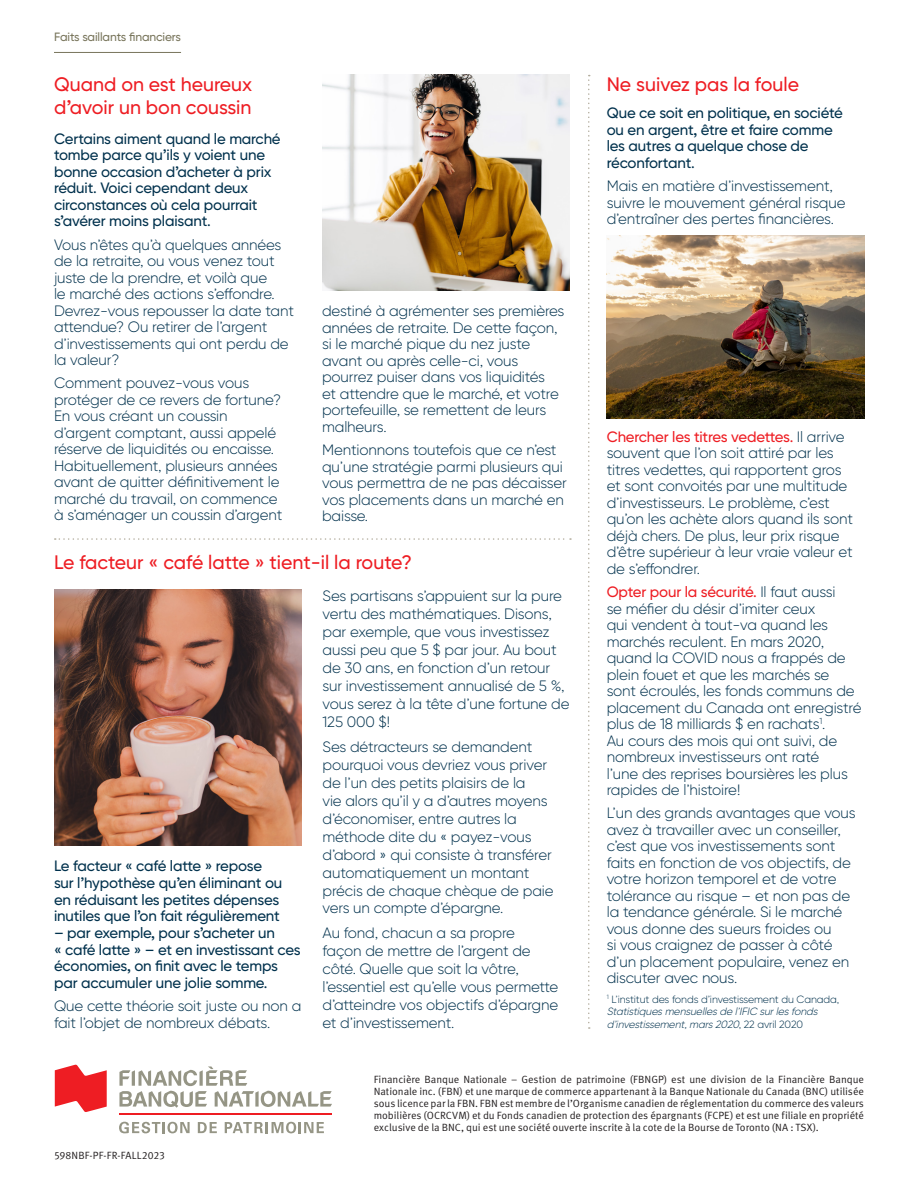
<style>
.page{position:relative;width:918px;height:1188px;background:#fff}
.page>*{position:absolute;margin:0;border:0;box-sizing:border-box;transform-origin:0 0}
.t1{font:500 19.5px/23.4px "Gilroy BN";color:#ee1d23}
.t2{font:300 15px/16.5px "Gilroy BN";letter-spacing:-.01em;color:#00314d}
.t3{font:500 15px/16.5px "Gilroy BN";letter-spacing:-.01em;color:#00314d}
.t4{font:500 12px "Gilroy BN";letter-spacing:-.01em;color:#78755b}
.t5{font:10.5px/12px "Meta Pro Norm";color:#231f20;text-align:justify}
.t6{font:italic 300 10.5px/12.6px "Gilroy BN";color:#00314d}
.t7{font:10.5px "Meta Normal LF";letter-spacing:.01em;color:#231f20}
.s1{font-weight:500;color:#ee1d23}
.s2{font-style:normal}
</style>
<div class="page">
<hr style="left:917px;top:0;width:1px;height:226px;background:#ee1d23">
<svg style="left:119px;top:1066px;width:213px;height:42px"></svg>
<svg style="left:55px;top:1065px;width:52px;height:47px"></svg>
<svg style="left:119px;top:1122px;width:71px;height:11px"></svg>
<svg style="left:198px;top:1122px;width:19px;height:11px"></svg>
<svg style="left:225px;top:1122px;width:99px;height:11px"></svg>
<hr style="left:119px;top:1114px;width:213px;height:1px;background:#ee1d23">
<hr style="left:54px;top:52px;width:127px;height:1px;background:#78755b">
<svg style="left:55px;top:538px;width:516px;height:2px"></svg>
<svg style="left:588px;top:75px;width:2px;height:954px"></svg>
<img style="left:607px;top:236px;width:258px;height:182px">
<img style="left:322px;top:75px;width:248px;height:216px">
<img style="left:54px;top:589px;width:248px;height:257px">
<p class="t4" style="left:54px;top:30px;width:129px">Faits saillants financiers</p>
<p class="t1" style="left:54px;top:72px;width:200px">Quand on est heureux d’avoir un bon coussin</p>
<p class="t3" style="left:54px;top:130px;width:228px">Certains aiment quand le marché tombe parce qu’ils y voient une bonne occasion d’acheter à prix réduit. Voici cependant deux circonstances où cela pourrait s’avérer moins plaisant.</p>
<p class="t2" style="left:54px;top:236px;width:241px">Vous n’êtes qu’à quelques années de la retraite, ou vous venez tout juste de la prendre, et voilà que<br>le marché des actions s’effondre.<br>Devrez-vous repousser la date tant attendue? Ou retirer de l’argent d’investissements qui ont perdu de la valeur?</p>
<p class="t2" style="left:54px;top:375px;width:230px">Comment pouvez-vous vous protéger de ce revers de fortune?<br>En vous créant un coussin d’argent comptant, aussi appelé réserve de liquidités ou encaisse.<br>Habituellement, plusieurs années avant de quitter définitivement le marché du travail, on commence à s’aménager un coussin d’argent</p>
<p class="t2" style="left:322px;top:303px;width:244px">destiné à agrémenter ses premières années de retraite. De cette façon, si le marché pique du nez juste avant ou après celle-ci, vous pourrez puiser dans vos liquidités<br>et attendre que le marché, et votre portefeuille, se remettent de leurs malheurs.</p>
<p class="t2" style="left:322px;top:442px;width:246px">Mentionnons toutefois que ce n’est qu’une stratégie parmi plusieurs qui vous permettra de ne pas décaisser vos placements dans un marché en baisse.</p>
<p class="t1" style="left:54px;top:550px;width:359px">Le facteur « café latte » tient-il la route?</p>
<p class="t3" style="left:54px;top:858px;width:230px">Le facteur « café latte » repose sur l’hypothèse qu’en éliminant ou en réduisant les petites dépenses inutiles que l’on fait régulièrement</p>
<p class="t3" style="left:54px;top:924px;width:248px">– par exemple, pour s’acheter un<br>« café latte » – et en investissant ces économies, on finit avec le temps par accumuler une jolie somme.</p>
<p class="t2" style="left:54px;top:998px;width:249px">Que cette théorie soit juste ou non a fait l’objet de nombreux débats.</p>
<p class="t2" style="left:322px;top:587px;width:249px;line-height:18px">Ses partisans s’appuient sur la pure vertu des mathématiques. Disons, par exemple, que vous investissez aussi peu que 5 $ par jour. Au bout de 30 ans, en fonction d’un retour sur investissement annualisé de 5 %, vous serez à la tête d’une fortune de<br>125 000 $!</p>
<p class="t2" style="left:322px;top:737px;width:233px;line-height:18px">Ses détracteurs se demandent pourquoi vous devriez vous priver de l’un des petits plaisirs de la<br>vie alors qu’il y a d’autres moyens d’économiser, entre autres la méthode dite du « payez-vous d’abord » qui consiste à transférer automatiquement un montant précis de chaque chèque de paie vers un compte d’épargne.</p>
<p class="t2" style="left:322px;top:924px;width:237px;line-height:18px">Au fond, chacun a sa propre<br>façon de mettre de l’argent de côté. Quelle que soit la vôtre, l’essentiel est qu’elle vous permette d’atteindre vos objectifs d’épargne et d’investissement.</p>
<p class="t1" style="left:607px;top:72px;width:194px">Ne suivez pas la foule</p>
<p class="t3" style="left:607px;top:105px;width:238px">Que ce soit en politique, en société ou en argent, être et faire comme les autres a quelque chose de réconfortant.</p>
<p class="t2" style="left:607px;top:177px;width:240px">Mais en matière d’investissement, suivre le mouvement général risque d’entraîner des pertes financières.</p>
<p class="t2" style="left:607px;top:428px;width:248px"><span class="s1">Chercher les titres vedettes.</span> Il arrive souvent que l’on soit attiré par les titres vedettes, qui rapportent gros et sont convoités par une multitude d’investisseurs. Le problème, c’est qu’on les achète alors quand ils sont déjà chers. De plus, leur prix risque d’être supérieur à leur vraie valeur et de s’effondrer.</p>
<p class="t2" style="left:607px;top:584px;width:256px"><span class="s1">Opter pour la sécurité.</span> Il faut aussi<br>se méfier du désir d’imiter ceux<br>qui vendent à tout-va quand les marchés reculent. En mars 2020, quand la COVID nous a frappés de plein fouet et que les marchés se sont écroulés, les fonds communs de placement du Canada ont enregistré plus de 18 milliards $ en rachats<sup>1</sup>.<br>Au cours des mois qui ont suivi, de nombreux investisseurs ont raté<br>l’une des reprises boursières les plus rapides de l’histoire!</p>
<p class="t2" style="left:607px;top:805px;width:251px">L’un des grands avantages que vous avez à travailler avec un conseiller, c’est que vos investissements sont faits en fonction de vos objectifs, de votre horizon temporel et de votre tolérance au risque – et non pas de la tendance générale. Si le marché vous donne des sueurs froides ou<br>si vous craignez de passer à côté d’un placement populaire, venez en discuter avec nous.</p>
<p class="t6" style="left:607px;top:993px;width:234px"><sup>1</sup> <span class="s2">L’institut des fonds d’investissement du Canada,<br></span>Statistiquesmensuellesde l’IFIC surlesfonds d’investissement,mars2020<span class="s2">, 2 2 a v r i l 2 0 2 0</span></p>
<p class="t7" style="left:54px;top:1150px;width:113px">598NBF-PF-FR-FALL2023</p>
<p class="t5" style="left:374px;top:1073px;width:492px">Financière Banque Nationale – Gestion de patrimoine (FBNGP) est une division de la Financière Banque Nationale inc. (FBN) et une marque de commerce appartenant à la Banque Nationale du Canada (BNC) utilisée sous licence par la FBN. FBN est membre de l’Organisme canadien de réglementation du commerce des valeurs mobilières (OCRCVM) et du Fonds canadien de protection des épargnants (FCPE) et est une filiale en propriété exclusive de la BNC, qui est une société ouverte inscrite à la cote de la Bourse de Toronto (NA : TSX).</p>
</div>
